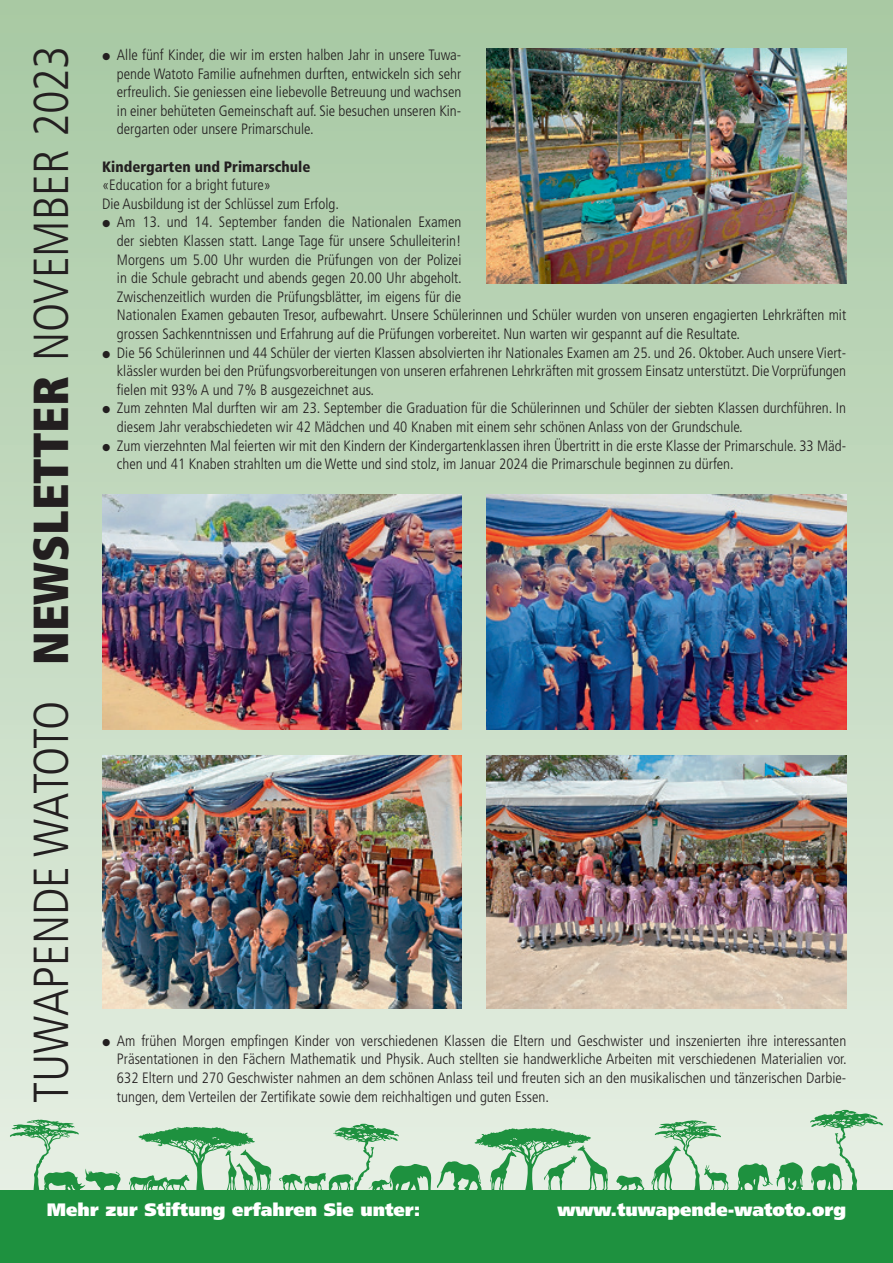
<style>
.page{position:relative;width:893px;height:1263px;background:#fff}
.page>*{position:absolute;margin:0;border:0;box-sizing:border-box;transform-origin:0 0}
.t1{font:300 condensed 49.2px "Frutiger";color:#231f20}
.t2{font:900 18px "Frutiger";color:#fff}
.t3{font:300 condensed 15px/18.6px "Frutiger";color:#231f20;text-align:justify}
.t4{font:900 condensed 15px "Frutiger";color:#231f20}
.s1{font-weight:900}
.s2{font-family:"European Pi Three";font-weight:400;font-stretch:normal;font-size:15.6px}
</style>
<div class="page">
<div style="left:0;top:0;width:893px;height:1192px;background:linear-gradient(to bottom,#a7c8a2,#e5ede2)"></div>
<svg style="left:616px;top:1175px;width:28px;height:15px"></svg>
<svg style="left:737px;top:1162px;width:66px;height:28px;background:#73b985"></svg>
<svg style="left:651px;top:1120px;width:78px;height:70px;background:#b6d8bc"></svg>
<svg style="left:437px;top:1128px;width:171px;height:62px;background:#a4d0ad"></svg>
<svg style="left:279px;top:1123px;width:152px;height:67px;background:#badabf"></svg>
<svg style="left:129px;top:1127px;width:142px;height:63px;background:#a4cfad"></svg>
<svg style="left:10px;top:1119px;width:111px;height:71px;background:#badabf"></svg>
<svg style="left:810px;top:1110px;width:73px;height:80px;background:#b6d8bb"></svg>
<div style="left:0;top:1190px;width:893px;height:73px;background:#1e913f"></div>
<img style="left:487px;top:48px;width:359px;height:235px">
<img style="left:102px;top:495px;width:359px;height:235px">
<img style="left:102px;top:755px;width:359px;height:254px">
<img style="left:487px;top:495px;width:359px;height:235px">
<img style="left:487px;top:755px;width:359px;height:254px">
<h1 class="t1" style="left:23px;top:665px;width:621px;rotate:-90deg"><span class="s1">NEWSLETTER</span> NOVEMBER 2023</h1>
<h1 class="t1" style="left:23px;top:1103px;width:403px;rotate:-90deg">TUWAPENDE WATOTO</h1>
<p class="t3" style="left:117px;top:46px;width:346px;text-indent:-15px"><span class="s2">I</span> Alle fünf Kinder, die wir im ersten halben Jahr in unsere Tuwa&shy;pende Watoto Familie aufnehmen durften, entwickeln sich sehr erfreulich. Sie geniessen eine liebevolle Betreuung und wachsen in einer behüteten Gemeinschaft auf. Sie besuchen unseren Kin&shy;dergarten oder unsere Primarschule.</p>
<p class="t4" style="left:102px;top:157px;width:210px">Kindergarten und Primarschule</p>
<p class="t3" style="left:102px;top:176px;width:171px">«Education for a bright future»</p>
<p class="t3" style="left:102px;top:194px;width:238px">Die Ausbildung ist der Schlüssel zum Erfolg.</p>
<p class="t3" style="left:102px;top:213px;width:361px"><span class="s2">I</span> Am 13. und 14. September fanden die Nationalen Examen</p>
<p class="t3" style="left:117px;top:232px;width:346px">der siebten Klassen statt. Lange Tage für unsere Schulleiterin!</p>
<p class="t3" style="left:117px;top:250px;width:346px">Morgens um 5.00 Uhr wurden die Prüfungen von der Polizei</p>
<p class="t3" style="left:117px;top:269px;width:346px">in die Schule gebracht und abends gegen 20.00 Uhr abgeholt.</p>
<p class="t3" style="left:117px;top:287px;width:346px">Zwischenzeitlich wurden die Prüfungsblätter, im eigens für die</p>
<p class="t3" style="left:117px;top:306px;width:731px">Nationalen Examen gebauten Tresor, aufbewahrt. Unsere Schülerinnen und Schüler wurden von unseren engagierten Lehrkräften mit</p>
<p class="t3" style="left:117px;top:325px;width:625px">grossen Sachkenntnissen und Erfahrung auf die Prüfungen vorbereitet. Nun warten wir gespannt auf die Resultate.</p>
<p class="t3" style="left:102px;top:343px;width:746px"><span class="s2">I</span> Die 56 Schülerinnen und 44 Schüler der vierten Klassen absolvierten ihr Nationales Examen am 25. und 26. Oktober. Auch unsere Viert-</p>
<p class="t3" style="left:117px;top:362px;width:731px">klässler wurden bei den Prüfungsvorbereitungen von unseren erfahrenen Lehrkräften mit grossem Einsatz unterstützt. Die Vorprüfungen</p>
<p class="t3" style="left:117px;top:380px;width:259px">fielen mit 93% A und 7% B ausgezeichnet aus.</p>
<p class="t3" style="left:102px;top:399px;width:746px"><span class="s2">I</span> Zum zehnten Mal durften wir am 23. September die Graduation für die Schülerinnen und Schüler der siebten Klassen durchführen. In</p>
<p class="t3" style="left:117px;top:418px;width:627px">diesem Jahr verabschiedeten wir 42 Mädchen und 40 Knaben mit einem sehr schönen Anlass von der Grundschule.</p>
<p class="t3" style="left:102px;top:436px;width:746px"><span class="s2">I</span> Zum vierzehnten Mal feierten wir mit den Kindern der Kindergartenklassen ihren Übertritt in die erste Klasse der Primarschule. 33 Mäd-</p>
<p class="t3" style="left:117px;top:455px;width:618px">chen und 41 Knaben strahlten um die Wette und sind stolz, im Januar 2024 die Primarschule beginnen zu dürfen.</p>
<p class="t3" style="left:117px;top:1031px;width:731px;text-indent:-15px"><span class="s2">I</span> Am frühen Morgen empfingen Kinder von verschiedenen Klassen die Eltern und Geschwister und inszenierten ihre interessanten Präsentationen in den Fächern Mathematik und Physik. Auch stellten sie handwerkliche Arbeiten mit verschiedenen Materialien vor.<br>632 Eltern und 270 Geschwister nahmen an dem schönen Anlass teil und freuten sich an den musikalischen und tänzerischen Darbie-</p>
<p class="t3" style="left:117px;top:1087px;width:434px">tungen, dem Verteilen der Zertifikate sowie dem reichhaltigen und guten Essen.</p>
<p class="t2" style="left:47px;top:1199px;width:375px">Mehr zur Stiftung erfahren Sie unter:</p>
<p class="t2" style="left:557px;top:1199px;width:290px">www.tuwapende-watoto.org</p>
</div>
